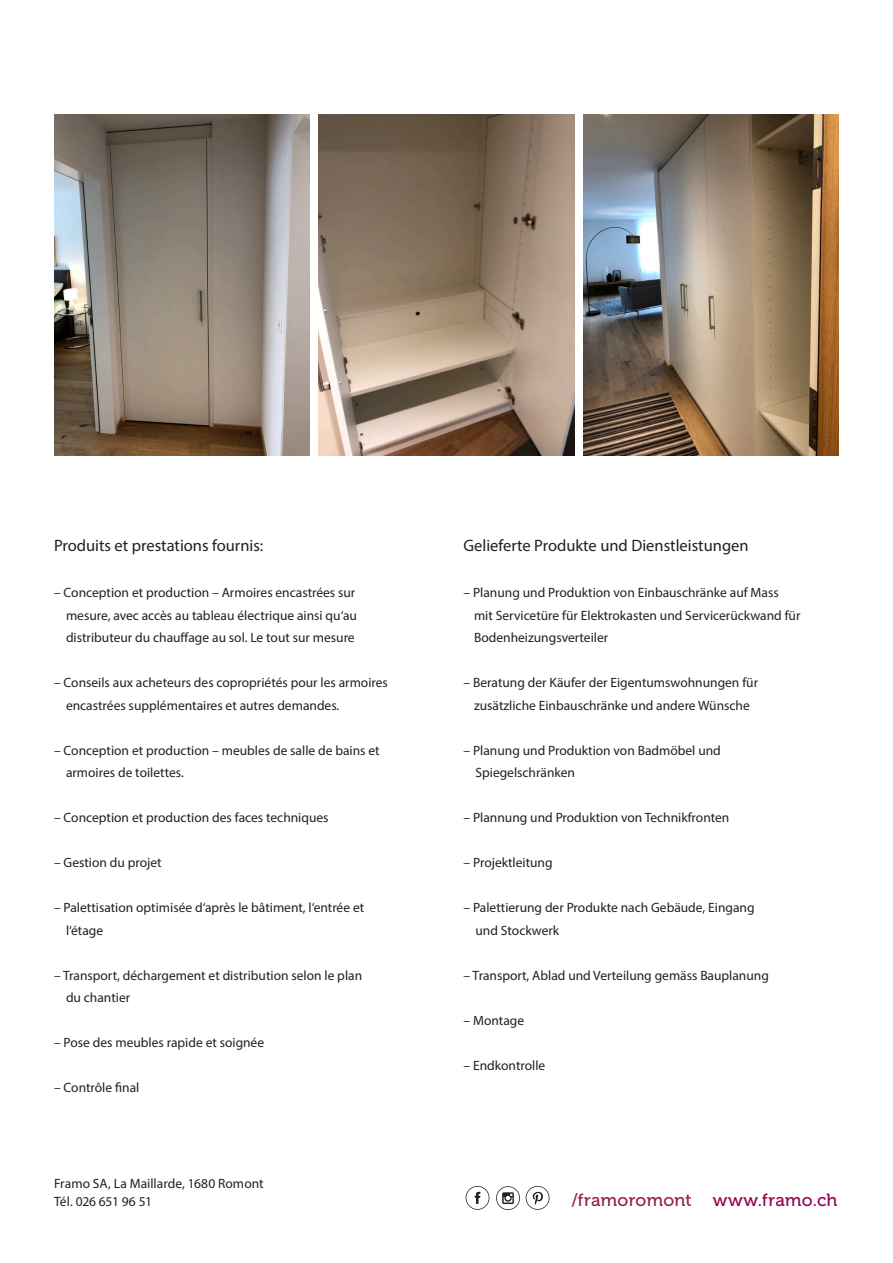
<style>
.page{position:relative;width:893px;height:1263px;background:#fff}
.page>*{position:absolute;margin:0;border:0;box-sizing:border-box;transform-origin:0 0}
.t1{font:17.55px "Museo 500";letter-spacing:.015em;color:#961b52}
.t2{font:17.55px "Museo 500";letter-spacing:.015em;color:#96014d}
.t3{font:16.5px "Myriad Pro";color:#231f20}
.Einzug_1{font:13.5px/22.5px "Myriad Pro";color:#231f20}
</style>
<div class="page">
<svg style="left:496px;top:1186px;width:24px;height:24px"></svg>
<svg style="left:466px;top:1186px;width:23px;height:24px"></svg>
<svg style="left:526px;top:1186px;width:23px;height:24px"></svg>
<img style="left:584px;top:115px;width:255px;height:340px">
<img style="left:54px;top:115px;width:255px;height:340px">
<img style="left:319px;top:115px;width:255px;height:340px">
<p class="t3" style="left:54px;top:535px;width:211px">Produits et prestations fournis:</p>
<p class="Einzug_1" style="left:54px;top:581px;width:303px">– Conception et production – Armoires encastrées sur</p>
<p class="Einzug_1" style="left:66px;top:604px;width:292px">mesure, avec accès au tableau électrique ainsi qu‘au</p>
<p class="Einzug_1" style="left:66px;top:626px;width:290px">distributeur du chauffage au sol. Le tout sur mesure</p>
<p class="Einzug_1" style="left:66px;top:671px;width:323px;text-indent:-12px">– Conseils aux acheteurs des copropriétés pour les armoires encastrées supplémentaires et autres demandes.</p>
<p class="Einzug_1" style="left:66px;top:739px;width:315px;text-indent:-12px">– Conception et production – meubles de salle de bains et armoires de toilettes.</p>
<p class="Einzug_1" style="left:54px;top:806px;width:276px">– Conception et production des faces techniques</p>
<p class="Einzug_1" style="left:54px;top:851px;width:109px">– Gestion du projet</p>
<p class="Einzug_1" style="left:66px;top:896px;width:300px;text-indent:-12px">– Palettisation optimisée d‘après le bâtiment, l‘entrée et l‘étage</p>
<p class="Einzug_1" style="left:66px;top:964px;width:298px;text-indent:-12px">– Transport, déchargement et distribution selon le plan du chantier</p>
<p class="Einzug_1" style="left:54px;top:1031px;width:212px">– Pose des meubles rapide et soignée</p>
<p class="Einzug_1" style="left:54px;top:1076px;width:87px">– Contrôle final</p>
<p class="Einzug_1" style="left:54px;top:1174px;width:211px;line-height:18px">Framo SA, La Maillarde, 1680 Romont<br>Tél. 026 651 96 51</p>
<p class="t3" style="left:463px;top:535px;width:287px">Gelieferte Produkte und Dienstleistungen</p>
<p class="Einzug_1" style="left:474px;top:581px;width:328px;text-indent:-11px">– Planung und Produktion von Einbauschränke auf Mass mit Servicetüre für Elektrokasten und Servicerückwand für<br>Bodenheizungsverteiler</p>
<p class="Einzug_1" style="left:463px;top:671px;width:296px">– Beratung der Käufer der Eigentumswohnungen für</p>
<p class="Einzug_1" style="left:474px;top:694px;width:277px">zusätzliche Einbauschränke und andere Wünsche</p>
<p class="Einzug_1" style="left:463px;top:739px;width:259px">– Planung und Produktion von Badmöbel und</p>
<p class="Einzug_1" style="left:475px;top:761px;width:101px">Spiegelschränken</p>
<p class="Einzug_1" style="left:463px;top:806px;width:267px">– Plannung und Produktion von Technikfronten</p>
<p class="Einzug_1" style="left:463px;top:851px;width:91px">– Projektleitung</p>
<p class="Einzug_1" style="left:475px;top:896px;width:281px;text-indent:-12px">– Palettierung der Produkte nach Gebäude, Eingang und Stockwerk</p>
<p class="Einzug_1" style="left:463px;top:964px;width:307px">– Transport, Ablad und Verteilung gemäss Bauplanung</p>
<p class="Einzug_1" style="left:463px;top:1009px;width:62px">– Montage</p>
<p class="Einzug_1" style="left:463px;top:1054px;width:83px">– Endkontrolle</p>
<p class="t1" style="left:572px;top:1190px;width:121px">/framoromont</p>
<p class="t2" style="left:713px;top:1190px;width:126px">www.framo.ch</p>
</div>
